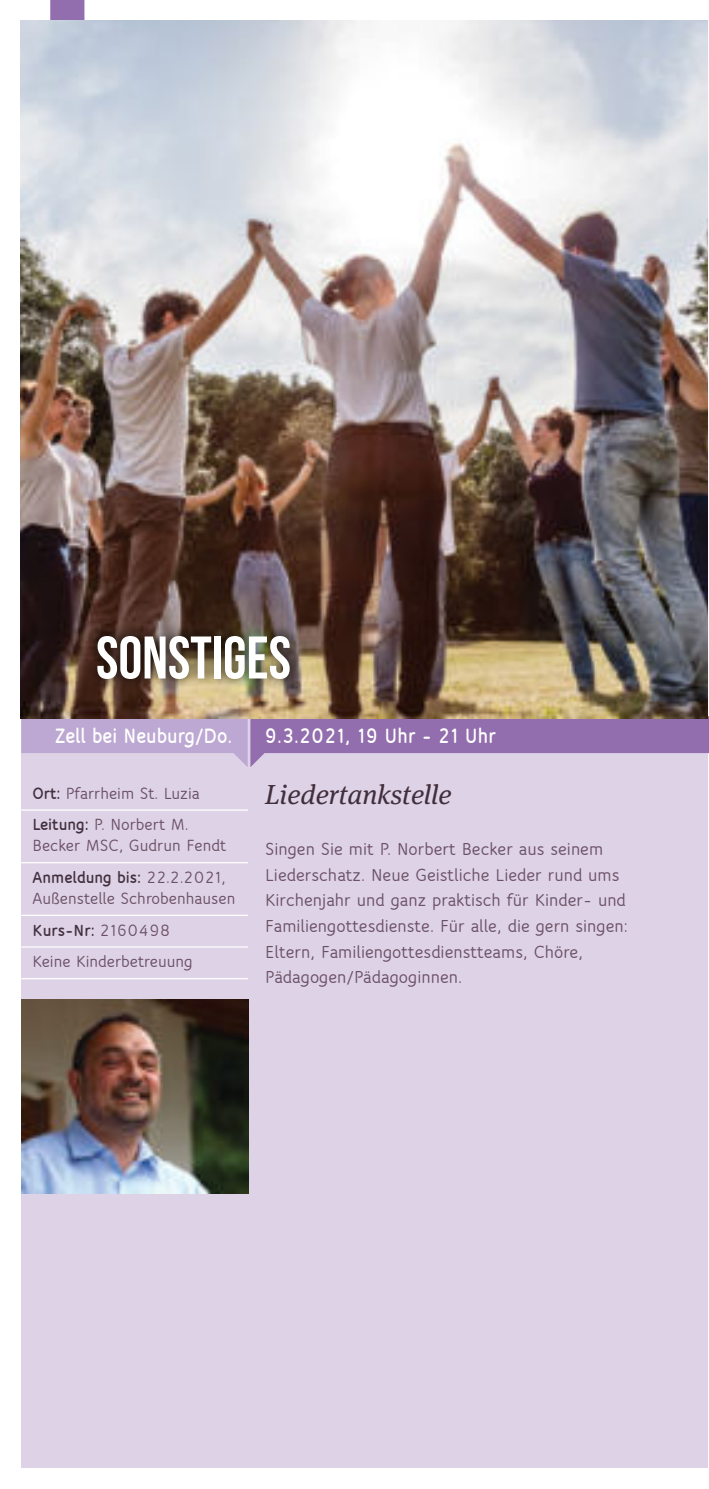
<style>
.page{position:relative;width:709px;height:1489px;background:#fff}
.page>*{position:absolute;margin:0;border:0;box-sizing:border-box;transform-origin:0 0}
.t1{font:700 60px "Bebas Neue";color:#fff}
.t2{font:italic 27.5px "Meta Serif Lf";color:#422f3d}
.t3{font:800 22.5px "Speak";color:#fff;scale:.93 1}
.t4{font:700 18.75px/25.5px "Speak";color:#6c5066}
.t5{font:700 17.5px/31.5px "Speak";color:#6c5066}
.s1{font-weight:800;color:#422f3d}
</style>
<div class="page">
<div style="left:21px;top:21px;width:687px;height:1446px;background:#ded3e6"></div>
<img style="left:21px;top:999px;width:227px;height:194px">
<svg style="left:21px;top:716px;width:688px;height:51px"></svg>
<hr style="left:21px;top:809px;width:227px;height:1px;background:#fff">
<hr style="left:21px;top:862px;width:227px;height:1px;background:#fff">
<hr style="left:21px;top:914px;width:227px;height:2px;background:#fff">
<hr style="left:21px;top:946px;width:227px;height:1px;background:#fff">
<hr style="left:21px;top:978px;width:227px;height:1px;background:#fff">
<svg style="left:50px;top:0;width:34px;height:21px"></svg>
<img style="left:20px;top:21px;width:688px;height:697px">
<div style="left:86px;top:623px;width:215px;height:67px;background:#000;opacity:.8"></div>
<h1 class="t1" style="left:96px;top:622px;width:196px">SONSTIGES</h1>
<p class="t3" style="left:56px;top:723px;width:191px">Zell bei Neuburg/Do.</p>
<p class="t3" style="left:264px;top:723px;width:250px">9.3.2021, 19 Uhr - 21 Uhr</p>
<p class="t5" style="left:33px;top:777px;width:169px"><span class="s1">Ort:</span> Pfarrheim St. Luzia<br><span class="s1">Leitung:</span> P. Norbert M.</p>
<p class="t5" style="left:33px;top:830px;width:195px">Becker MSC, Gudrun Fendt<br><span class="s1">Anmeldung bis:</span> 22.2.2021,</p>
<p class="t5" style="left:33px;top:883px;width:204px">Außenstelle Schrobenhausen<br><span class="s1">Kurs-Nr:</span> 2160498<br>Keine Kinderbetreuung</p>
<h2 class="t2" style="left:265px;top:783px;width:188px">Liedertankstelle</h2>
<p class="t4" style="left:265px;top:837px;width:364px">Singen Sie mit P. Norbert Becker aus seinem Liederschatz. Neue Geistliche Lieder rund ums Kirchenjahr und ganz praktisch für Kinder- und Familiengottesdienste. Für alle, die gern singen:<br>Eltern, Familiengottesdienstteams, Chöre, Pädagogen/Pädagoginnen.</p>
</div>
